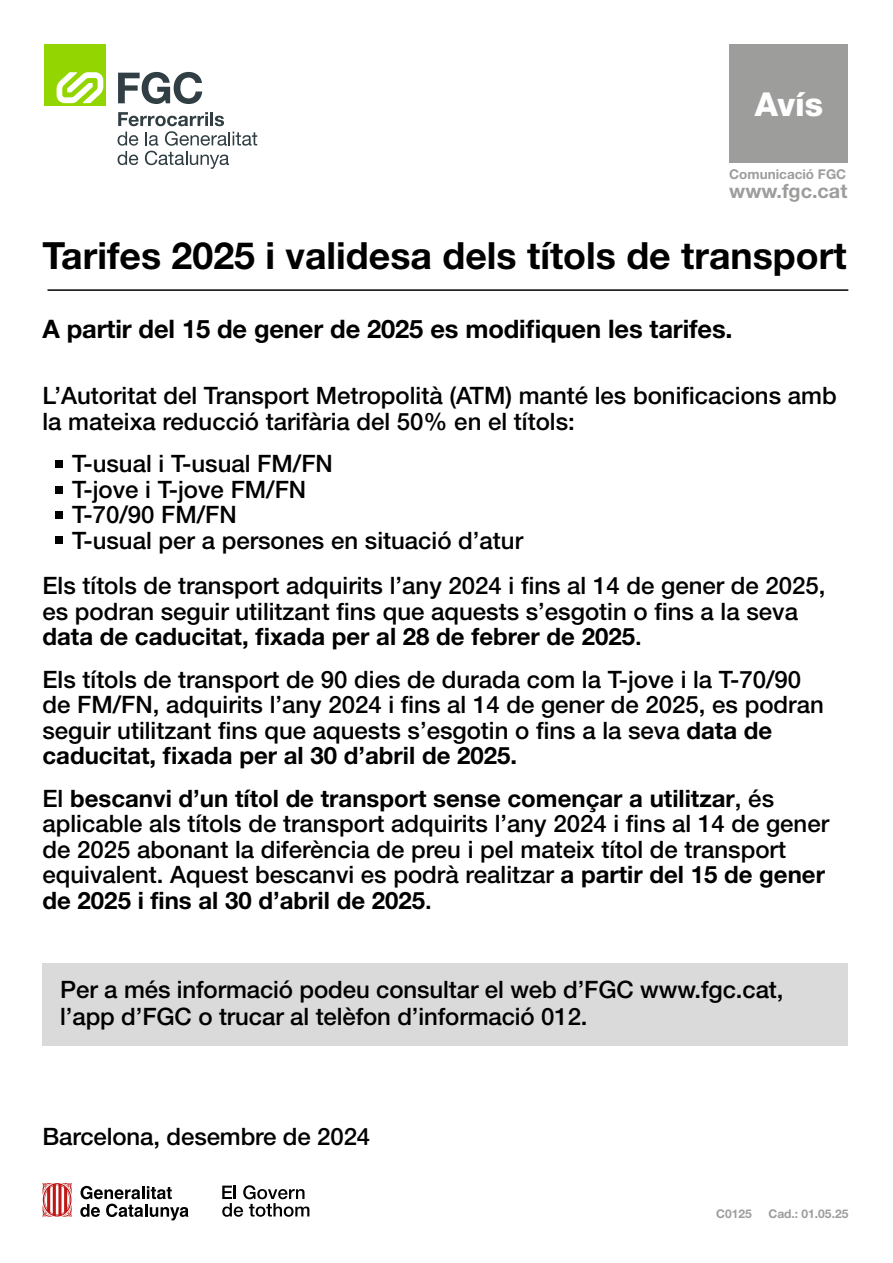
<style>
.page{position:relative;width:893px;height:1263px;background:#fff}
.page>*{position:absolute;margin:0;border:0;box-sizing:border-box;transform-origin:0 0}
.t1{font:700 37.5px "Helvetica Neue LT Std";color:#000}
.t2{font:800 33px "Helvetica Neue LT Std";color:#fff}
.t3{font:700 25.5px "Helvetica Neue LT Std";letter-spacing:-.005em;color:#000}
.t4{font:500 24px/25.5px "Helvetica Neue LT Std";color:#000}
.t5{font:700 19.8px "Helvetica Neue LT Std";color:#9d9d9c}
.t6{font:700 13.5px "Helvetica Neue LT Std";color:#9d9d9c}
.t7{font:700 12px "Helvetica Neue LT Std";color:#9d9d9c}
.s1{font-weight:700}
</style>
<div class="page">
<hr style="left:48px;top:289px;width:800px;height:2px;background:#000">
<div style="left:43px;top:963px;width:805px;height:83px;background:#dadada"></div>
<div style="left:55px;top:460px;width:8px;height:8px;background:#000"></div>
<div style="left:55px;top:486px;width:8px;height:7px;background:#000"></div>
<div style="left:55px;top:511px;width:8px;height:8px;background:#000"></div>
<div style="left:55px;top:536px;width:8px;height:7px;background:#000"></div>
<div style="left:730px;top:45px;width:118px;height:118px;background:#9d9d9c"></div>
<svg style="left:118px;top:72px;width:84px;height:32px"></svg>
<div style="left:45px;top:45px;width:61px;height:61px;background:#93d500"></div>
<svg style="left:57px;top:72px;width:46px;height:31px"></svg>
<svg style="left:118px;top:112px;width:139px;height:57px"></svg>
<svg style="left:42px;top:1183px;width:30px;height:34px"></svg>
<svg style="left:80px;top:1186px;width:109px;height:34px"></svg>
<svg style="left:222px;top:1185px;width:87px;height:32px"></svg>
<h2 class="t2" style="left:755px;top:84px;width:70px">Avís</h2>
<p class="t6" style="left:729px;top:165px;width:118px">Comunicació FGC</p>
<p class="t5" style="left:729px;top:179px;width:120px">www.fgc.cat</p>
<h1 class="t1" style="left:43px;top:232px;width:805px">Tarifes 2025 i validesa dels títols de transport</h1>
<p class="t3" style="left:43px;top:313px;width:692px">A partir del 15 de gener de 2025 es modifiquen les tarifes.</p>
<p class="t4" style="left:43px;top:383px;width:796px">L’Autoritat del Transport Metropolità (ATM) manté les bonificacions amb la mateixa reducció tarifària del 50% en el títols:</p>
<p class="t4" style="left:72px;top:451px;width:452px">T-usual i T-usual FM/FN<br>T-jove i T-jove FM/FN<br>T-70/90 FM/FN<br>T-usual per a persones en situació d’atur</p>
<p class="t4" style="left:43px;top:573px;width:785px">Els títols de transport adquirits l’any 2024 i fins al 14 de gener de 2025, es podran seguir utilitzant fins que aquests s’esgotin o fins a la seva <span class="s1">data de caducitat, fixada per al 28 de febrer de 2025</span>.</p>
<p class="t4" style="left:43px;top:666px;width:783px">Els títols de transport de 90 dies de durada com la T-jove i la T-70/90 de FM/FN, adquirits l’any 2024 i fins al 14 de gener de 2025, es podran seguir utilitzant fins que aquests s’esgotin o fins a la seva <span class="s1">data de caducitat, fixada per al 30 d’abril de 2025.</span></p>
<p class="t4" style="left:43px;top:785px;width:788px">El <span class="s1">bescanvi d’un títol de transport sense començar a utilitzar</span>, és aplicable als títols de transport adquirits l’any 2024 i fins al 14 de gener de 2025 abonant la diferència de preu i pel mateix títol de transport equivalent. Aquest bescanvi es podrà realitzar <span class="s1">a partir del 15 de gener de 2025 i fins al 30 d’abril de 2025</span>.</p>
<p class="t4" style="left:60px;top:976px;width:725px;line-height:27px">Per a més informació podeu consultar el web d’FGC www.fgc.cat, l’app d’FGC o trucar al telèfon d’informació 012.</p>
<p class="t4" style="left:43px;top:1123px;width:329px">Barcelona, desembre de 2024</p>
<p class="t7" style="left:716px;top:1206px;width:37px">C0125</p>
<p class="t7" style="left:768px;top:1206px;width:81px">Cad.: 01.05.25</p>
</div>
